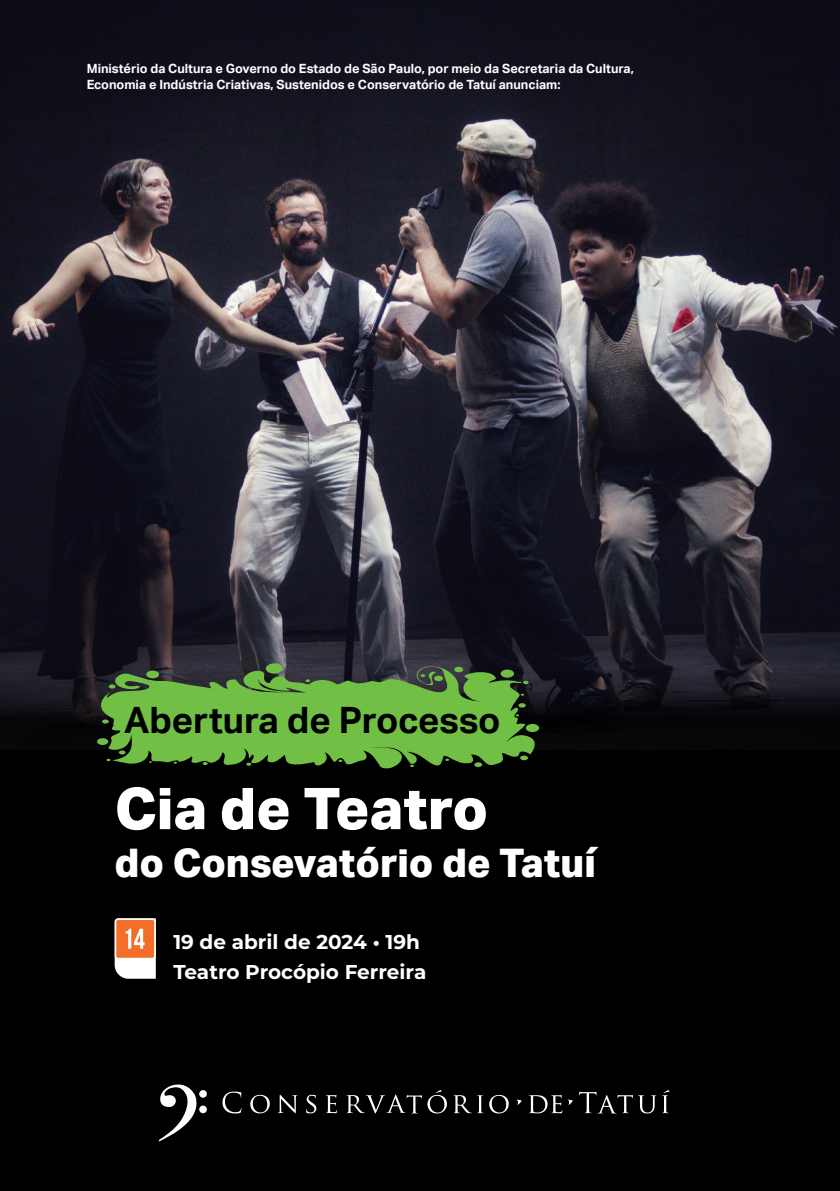
<style>
.page{position:relative;width:840px;height:1191px;background:#fff}
.page>*{position:absolute;margin:0;border:0;box-sizing:border-box;transform-origin:0 0}
.t1{font:800 57.6px "Aktiv Grotesk";color:#fff}
.t2{font:800 39.4px "Aktiv Grotesk";color:#fff}
.t3{font:700 36.2px "Aktiv Grotesk";color:#000001}
.t4{font:700 20px "Montserrat";color:#fff}
.t5{font:700 12.8px/15.6px "Aktiv Grotesk";color:#fff}
</style>
<div class="page">
<div style="left:0;top:0;width:839px;height:1191px;background:#000"></div>
<img style="left:0;top:0;width:839px;height:666px">
<svg style="left:0;top:666px;width:839px;height:84px"></svg>
<svg style="left:222px;top:1091px;width:19px;height:22px"></svg>
<svg style="left:250px;top:1094px;width:19px;height:19px"></svg>
<svg style="left:277px;top:1094px;width:20px;height:19px"></svg>
<svg style="left:306px;top:1094px;width:10px;height:19px"></svg>
<svg style="left:325px;top:1095px;width:12px;height:18px"></svg>
<svg style="left:346px;top:1090px;width:100px;height:23px"></svg>
<svg style="left:453px;top:1095px;width:18px;height:18px"></svg>
<svg style="left:477px;top:1095px;width:6px;height:18px"></svg>
<svg style="left:489px;top:1094px;width:19px;height:19px"></svg>
<svg style="left:528px;top:1095px;width:44px;height:18px"></svg>
<svg style="left:578px;top:1090px;width:91px;height:23px"></svg>
<svg style="left:516px;top:1099px;width:5px;height:6px"></svg>
<svg style="left:159px;top:1084px;width:38px;height:57px"></svg>
<div style="left:199px;top:1090px;width:8px;height:7px;background:#fff;border-radius:50%"></div>
<div style="left:199px;top:1105px;width:8px;height:8px;background:#fff;border-radius:50%"></div>
<svg style="left:96px;top:663px;width:441px;height:106px;background:#568c39"></svg>
<div style="left:111px;top:692px;width:47px;height:29px;background:#71bf44;border-radius:50%"></div>
<div style="left:434px;top:675px;width:9px;height:6px;background:#71bf44;border-radius:50%"></div>
<div style="left:454px;top:667px;width:9px;height:5px;background:#71bf44;border-radius:50%"></div>
<div style="left:266px;top:663px;width:16px;height:10px;background:#71bf44;border-radius:50%"></div>
<div style="left:500px;top:669px;width:13px;height:8px;background:#71bf44;border-radius:50%"></div>
<svg style="left:518px;top:703px;width:7px;height:4px"></svg>
<svg style="left:522px;top:680px;width:6px;height:4px"></svg>
<div style="left:525px;top:724px;width:14px;height:8px;background:#71bf44;border-radius:50%"></div>
<svg style="left:520px;top:755px;width:7px;height:5px"></svg>
<div style="left:474px;top:762px;width:8px;height:5px;background:#71bf44;border-radius:50%"></div>
<svg style="left:420px;top:674px;width:5px;height:3px"></svg>
<div style="left:146px;top:670px;width:13px;height:8px;background:#71bf44;border-radius:50%"></div>
<svg style="left:109px;top:684px;width:6px;height:4px"></svg>
<svg style="left:102px;top:719px;width:7px;height:4px"></svg>
<div style="left:97px;top:738px;width:11px;height:7px;background:#71bf44;border-radius:50%"></div>
<svg style="left:119px;top:750px;width:6px;height:4px"></svg>
<svg style="left:202px;top:762px;width:5px;height:3px"></svg>
<svg style="left:246px;top:762px;width:5px;height:3px"></svg>
<svg style="left:338px;top:759px;width:4px;height:3px"></svg>
<svg style="left:410px;top:764px;width:4px;height:3px"></svg>
<svg style="left:445px;top:758px;width:4px;height:3px"></svg>
<svg style="left:106px;top:758px;width:4px;height:3px"></svg>
<svg style="left:305px;top:679px;width:5px;height:3px"></svg>
<svg style="left:115px;top:918px;width:41px;height:60px;background:#f4b18d"></svg>
<p class="t5" style="left:87px;top:61px;width:548px">Ministério da Cultura e Governo do Estado de São Paulo, por meio da Secretaria da Cultura,<br>Economia e Indústria Criativas, Sustenidos e Conservatório de Tatuí anunciam:</p>
<p class="t3" style="left:124px;top:699px;width:378px">Abertura de Processo</p>
<p class="t1" style="left:115px;top:775px;width:375px">Cia de Teatro</p>
<p class="t2" style="left:115px;top:840px;width:482px">do Consevatório de Tatuí</p>
<p class="t4" style="left:173px;top:927px;width:248px">19 de abril de 2024 • 19h</p>
<p class="t4" style="left:173px;top:957px;width:254px">Teatro Procópio Ferreira</p>
</div>
